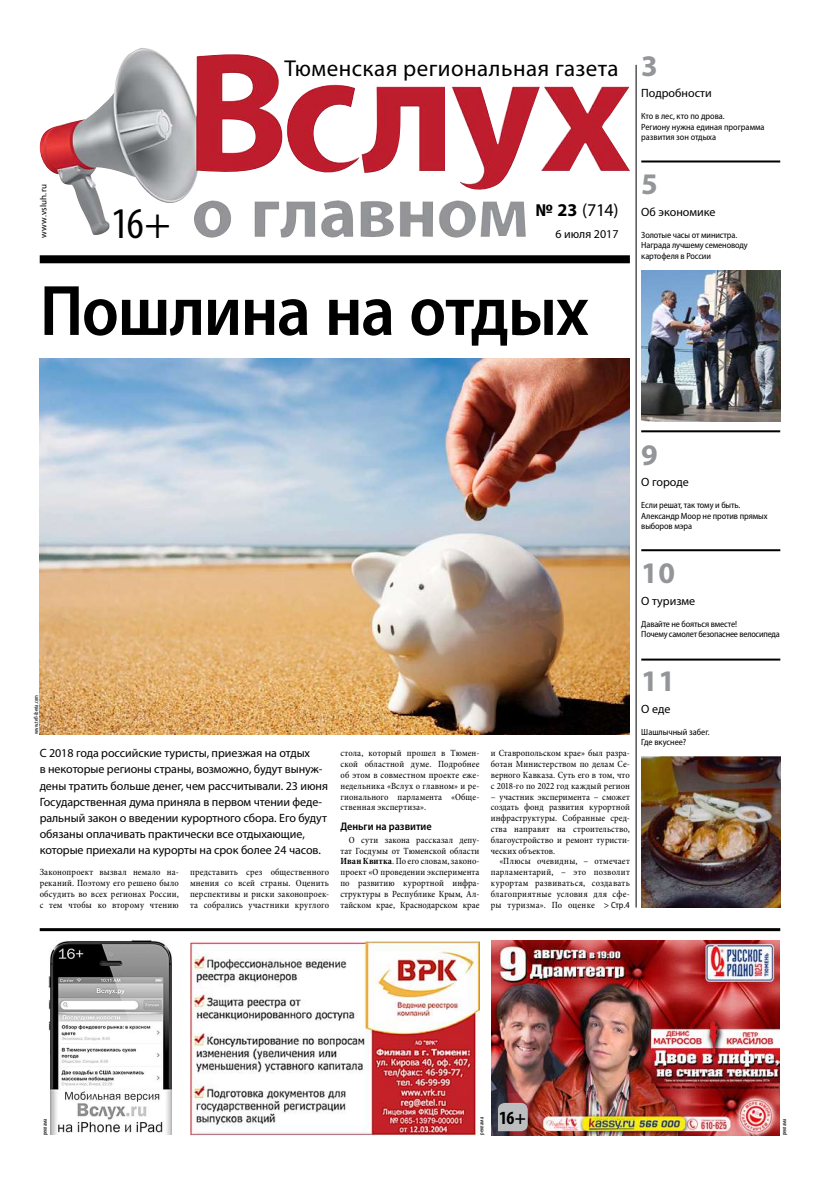
<style>
.page{position:relative;width:820px;height:1191px;background:#fff}
.page>*{position:absolute;margin:0;border:0;box-sizing:border-box;transform-origin:0 0}
.t1{font:600 semi-condensed 72px "Myriad Pro";letter-spacing:-.02em;color:#000}
.t2{font:condensed 44px "Myriad Pro";color:#000}
.t3{font:700 30px "Myriad Pro";color:#939598}
.t4{font:23px "Myriad Pro";letter-spacing:.02em;color:#000}
.t5{font:700 condensed 18.7px "Myriad Pro";color:#000}
.t6{font:18px "Myriad Pro";color:#000}
.t7{font:12px/16.2px "Myriad Pro";letter-spacing:-.005em;color:#000}
.t8{font:600 semi-condensed 11px "Myriad Pro";color:#000}
.t9{font:condensed 9.5px/10.8px "Minion Pro";letter-spacing:.015em;color:#000;text-align:justify}
.t10{font:semi-condensed 9px/10.8px "Myriad Pro";letter-spacing:-.01em;color:#000}
.t11{font:9px "Myriad Pro";letter-spacing:.02em;color:#000}
.t12{font:condensed 6px "Myriad Pro";color:#000}
.t13{font:condensed 6px "Myriad Pro";color:#000;scale:1.06 1}
.s1{font-weight:700}
</style>
<div class="page">
<div style="left:40px;top:255px;width:589px;height:8px;background:#000"></div>
<img style="left:39px;top:48px;width:590px;height:190px">
<img style="left:190px;top:941px;width:289px;height:194px">
<img style="left:491px;top:940px;width:288px;height:196px">
<hr style="left:40px;top:928px;width:740px;height:3px;background:#000">
<hr style="left:635px;top:65px;width:1px;height:842px;background:#000">
<svg style="left:497px;top:1103px;width:30px;height:28px"></svg>
<img style="left:48px;top:940px;width:124px;height:194px">
<img style="left:40px;top:359px;width:589px;height:375px">
<img style="left:641px;top:756px;width:138px;height:151px">
<hr style="left:641px;top:658px;width:139px;height:2px;background:#000">
<hr style="left:641px;top:549px;width:139px;height:2px;background:#000">
<hr style="left:641px;top:160px;width:138px;height:2px;background:#000">
<hr style="left:641px;top:430px;width:138px;height:2px;background:#000">
<img style="left:641px;top:271px;width:139px;height:150px">
<p class="t11" style="left:38px;top:238px;width:55px;rotate:-90deg">www.vsluh.ru</p>
<h2 class="t2" style="left:111px;top:196px;width:61px">16+</h2>
<h3 class="t4" style="left:284px;top:54px;width:335px">Тюменская региональная газета</h3>
<h3 class="t6" style="left:535px;top:199px;width:84px"><span class="s1">№ 23</span> (714)</h3>
<p class="t7" style="left:555px;top:225px;width:65px">6 июля 2017</p>
<h1 class="t1" style="left:40px;top:271px;width:550px">Пошлина на отдых</h1>
<h3 class="t3" style="left:641px;top:46px;width:18px">3</h3>
<p class="t7" style="left:641px;top:85px;width:72px">Подробности</p>
<p class="t10" style="left:641px;top:111px;width:125px">Кто в лес, кто по дрова.<br>Региону нужна единая программа развития зон отдыха</p>
<h3 class="t3" style="left:641px;top:165px;width:18px">5</h3>
<p class="t7" style="left:641px;top:204px;width:76px">Об экономике</p>
<p class="t10" style="left:641px;top:229px;width:108px">Золотые часы от министра.<br>Награда лучшему семеноводу картофеля в России</p>
<h3 class="t3" style="left:641px;top:435px;width:18px">9</h3>
<p class="t7" style="left:641px;top:474px;width:49px">О городе</p>
<p class="t10" style="left:641px;top:499px;width:128px">Если решат, так тому и быть.<br>Александр Моор не против прямых выборов мэра</p>
<h3 class="t3" style="left:641px;top:554px;width:35px">10</h3>
<p class="t7" style="left:641px;top:592px;width:55px">О туризме</p>
<p class="t10" style="left:641px;top:618px;width:140px">Давайте не бояться вместе!<br>Почему самолет безопаснее велосипеда</p>
<p class="t12" style="left:33px;top:734px;width:40px;rotate:-90deg">www.tefl-iberia.com</p>
<p class="t7" style="left:40px;top:745px;width:289px">С 2018 года российские туристы, приезжая на отдых<br>в некоторые регионы страны, возможно, будут вынуж‑ дены тратить больше денег, чем рассчитывали. 23 июня Государственная дума приняла в первом чтении феде‑ ральный закон о введении курортного сбора. Его будут обязаны оплачивать практически все отдыхающие, которые приехали на курорты на срок более 24 часов.</p>
<p class="t9" style="left:40px;top:867px;width:140px">Законопроект вызвал немало на‑ реканий. Поэтому его решено было обсудить во всех регионах России, с тем чтобы ко второму чтению</p>
<p class="t9" style="left:190px;top:867px;width:140px">представить срез общественного мнения со всей страны. Оценить перспективы и риски законопроек‑ та собрались участники круглого</p>
<p class="t9" style="left:340px;top:748px;width:140px">стола, который прошел в Тюмен‑ ской областной думе. Подробнее об этом в совместном проекте еже‑ недельника «Вслух о главном» и ре‑ гионального парламента «Обще‑ ственная экспертиза».</p>
<p class="t8" style="left:340px;top:820px;width:93px">Деньги на развитие</p>
<p class="t9" style="left:340px;top:834px;width:140px;text-indent:9px">О сути закона рассказал депу‑ тат Госдумы от Тюменской области <span class="s1">Иван Квитка</span>. По его словам, законо‑ проект «О проведении эксперимента по развитию курортной инфра‑ структуры в Республике Крым, Ал‑ тайском крае, Краснодарском крае</p>
<p class="t9" style="left:490px;top:748px;width:140px">и Ставропольском крае» был разра‑ ботан Министерством по делам Се‑ верного Кавказа. Суть его в том, что с 2018‑го по 2022 год каждый регион</p>
<p class="t9" style="left:490px;top:791px;width:140px">– участник эксперимента – сможет создать фонд развития курортной инфраструктуры. Собранные сред‑ ства направят на строительство, благоустройство и ремонт туристи‑ ческих объектов.</p>
<p class="t9" style="left:490px;top:856px;width:140px;text-indent:9px">«Плюсы очевидны, – отмечает парламентарий, – это позволит курортам развиваться, создавать благоприятные условия для сфе‑ ры туризма». По оценке</p>
<p class="t10" style="left:603px;top:899px;width:28px">&gt; Стр.4</p>
<h3 class="t3" style="left:641px;top:662px;width:35px">11</h3>
<p class="t7" style="left:641px;top:700px;width:31px">О еде</p>
<p class="t10" style="left:641px;top:726px;width:70px">Шашлычный забег.<br>Где вкуснее?</p>
<p class="t12" style="left:41px;top:1135px;width:18px;rotate:-90deg">реклама</p>
<p class="t13" style="left:477px;top:1134px;width:18px;rotate:-90deg">реклама</p>
<h3 class="t5" style="left:499px;top:1106px;width:28px">16+</h3>
<p class="t12" style="left:780px;top:1135px;width:18px;rotate:-90deg">реклама</p>
</div>
